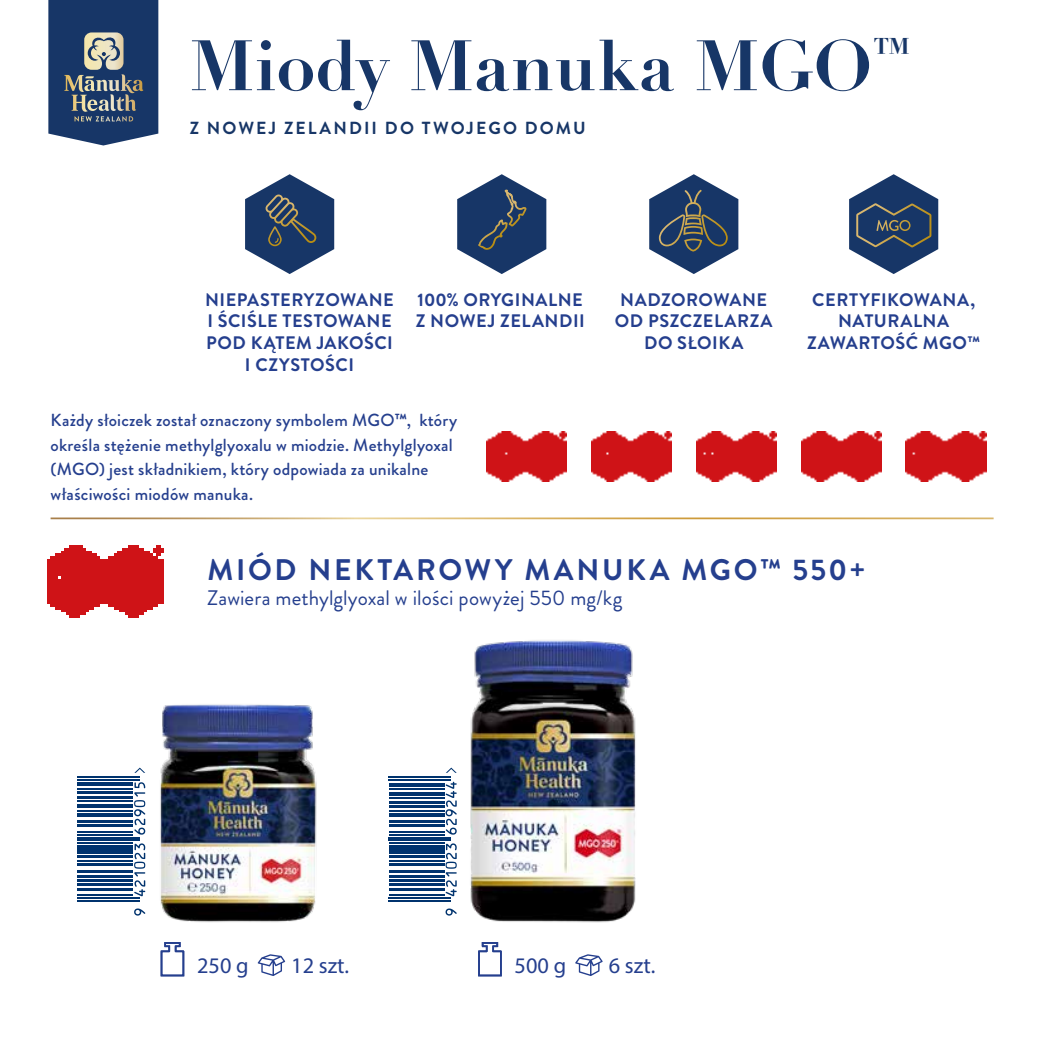
<style>
.page{position:relative;width:1042px;height:1042px;background:#fff}
.page>*{position:absolute;margin:0;border:0;box-sizing:border-box;transform-origin:0 0}
.t1{font:700 70px "Didot LT Pro";color:#173667}
.t2{font:700 29.75px "Brandon Grotesque";letter-spacing:.09em;color:#253f8e}
.t3{font:22.4px "Myriad Pro";color:#253f8e}
.t4{font:21px "Brandon Grotesque";letter-spacing:.005em;color:#253f8e}
.t5{font:700 18.03px/21.7px "Brandon Grotesque";letter-spacing:.03em;color:#253f8e;text-align:center}
.t6{font:500 17.5px/24.5px "Brandon Grotesque";letter-spacing:.015em;color:#253f8e}
.t7{font:700 17.5px "Brandon Grotesque";letter-spacing:.12em;color:#173667}
.s1{font-weight:700}
</style>
<div class="page">
<svg style="left:48px;top:0;width:110px;height:145px;background:#3e5576"></svg>
<img style="left:486px;top:431px;width:81px;height:50px">
<img style="left:591px;top:431px;width:80px;height:50px">
<img style="left:696px;top:431px;width:80px;height:50px">
<img style="left:801px;top:431px;width:80px;height:50px">
<img style="left:906px;top:431px;width:80px;height:50px">
<svg style="left:649px;top:174px;width:89px;height:100px"></svg>
<svg style="left:457px;top:174px;width:89px;height:100px"></svg>
<svg style="left:245px;top:174px;width:89px;height:100px"></svg>
<svg style="left:849px;top:174px;width:89px;height:100px"></svg>
<img style="left:47px;top:545px;width:116px;height:72px">
<img style="left:139px;top:704px;width:178px;height:219px">
<img style="left:454px;top:640px;width:182px;height:283px">
<svg style="left:258px;top:954px;width:27px;height:22px"></svg>
<svg style="left:575px;top:954px;width:27px;height:22px"></svg>
<svg style="left:160px;top:942px;width:25px;height:35px"></svg>
<svg style="left:478px;top:942px;width:24px;height:35px"></svg>
<svg style="left:134px;top:767px;width:11px;height:6px"></svg>
<hr style="left:77px;top:900px;width:63px;height:1px;background:#00336e">
<hr style="left:77px;top:897px;width:63px;height:1px;background:#00336e">
<hr style="left:77px;top:894px;width:56px;height:2px;background:#00336e">
<hr style="left:77px;top:888px;width:56px;height:3px;background:#00336e">
<hr style="left:77px;top:883px;width:56px;height:2px;background:#00336e">
<hr style="left:77px;top:879px;width:56px;height:2px;background:#00336e">
<hr style="left:77px;top:875px;width:56px;height:3px;background:#00336e">
<hr style="left:77px;top:870px;width:56px;height:2px;background:#00336e">
<hr style="left:77px;top:863px;width:56px;height:3px;background:#00336e">
<hr style="left:77px;top:860px;width:56px;height:2px;background:#00336e">
<hr style="left:77px;top:855px;width:56px;height:3px;background:#00336e">
<hr style="left:77px;top:851px;width:56px;height:3px;background:#00336e">
<div style="left:77px;top:845px;width:56px;height:5px;background:#00336e"></div>
<hr style="left:77px;top:842px;width:56px;height:1px;background:#00336e">
<hr style="left:77px;top:839px;width:63px;height:2px;background:#00336e">
<hr style="left:77px;top:837px;width:63px;height:1px;background:#00336e">
<hr style="left:77px;top:834px;width:56px;height:2px;background:#00336e">
<hr style="left:77px;top:832px;width:56px;height:1px;background:#00336e">
<hr style="left:77px;top:824px;width:56px;height:2px;background:#00336e">
<hr style="left:77px;top:820px;width:56px;height:2px;background:#00336e">
<hr style="left:77px;top:813px;width:56px;height:4px;background:#00336e">
<hr style="left:77px;top:811px;width:56px;height:1px;background:#00336e">
<hr style="left:77px;top:804px;width:56px;height:4px;background:#00336e">
<hr style="left:77px;top:800px;width:56px;height:1px;background:#00336e">
<hr style="left:77px;top:796px;width:56px;height:3px;background:#00336e">
<hr style="left:77px;top:791px;width:56px;height:3px;background:#00336e">
<hr style="left:77px;top:788px;width:56px;height:2px;background:#00336e">
<hr style="left:77px;top:782px;width:56px;height:4px;background:#00336e">
<hr style="left:77px;top:779px;width:63px;height:2px;background:#00336e">
<hr style="left:77px;top:777px;width:63px;height:1px;background:#00336e">
<svg style="left:134px;top:908px;width:11px;height:7px"></svg>
<svg style="left:134px;top:843px;width:11px;height:53px"></svg>
<svg style="left:134px;top:782px;width:11px;height:52px"></svg>
<svg style="left:446px;top:767px;width:11px;height:6px"></svg>
<hr style="left:389px;top:900px;width:62px;height:1px;background:#00336e">
<hr style="left:389px;top:897px;width:62px;height:1px;background:#00336e">
<hr style="left:389px;top:894px;width:55px;height:2px;background:#00336e">
<hr style="left:389px;top:888px;width:55px;height:3px;background:#00336e">
<hr style="left:389px;top:883px;width:55px;height:2px;background:#00336e">
<hr style="left:389px;top:879px;width:55px;height:2px;background:#00336e">
<hr style="left:389px;top:875px;width:55px;height:3px;background:#00336e">
<hr style="left:389px;top:870px;width:55px;height:2px;background:#00336e">
<hr style="left:389px;top:863px;width:55px;height:3px;background:#00336e">
<hr style="left:389px;top:860px;width:55px;height:2px;background:#00336e">
<hr style="left:389px;top:855px;width:55px;height:3px;background:#00336e">
<hr style="left:389px;top:851px;width:55px;height:3px;background:#00336e">
<div style="left:389px;top:845px;width:55px;height:5px;background:#00336e"></div>
<hr style="left:389px;top:842px;width:55px;height:1px;background:#00336e">
<hr style="left:389px;top:839px;width:62px;height:2px;background:#00336e">
<hr style="left:389px;top:837px;width:62px;height:1px;background:#00336e">
<hr style="left:389px;top:834px;width:55px;height:2px;background:#00336e">
<hr style="left:389px;top:832px;width:55px;height:1px;background:#00336e">
<hr style="left:389px;top:824px;width:55px;height:2px;background:#00336e">
<hr style="left:389px;top:820px;width:55px;height:2px;background:#00336e">
<hr style="left:389px;top:813px;width:55px;height:4px;background:#00336e">
<hr style="left:389px;top:811px;width:55px;height:1px;background:#00336e">
<hr style="left:389px;top:805px;width:55px;height:3px;background:#00336e">
<hr style="left:389px;top:801px;width:55px;height:3px;background:#00336e">
<hr style="left:389px;top:798px;width:55px;height:1px;background:#00336e">
<hr style="left:389px;top:792px;width:55px;height:4px;background:#00336e">
<hr style="left:389px;top:788px;width:55px;height:2px;background:#00336e">
<hr style="left:389px;top:783px;width:55px;height:4px;background:#00336e">
<hr style="left:389px;top:779px;width:62px;height:2px;background:#00336e">
<hr style="left:389px;top:777px;width:62px;height:1px;background:#00336e">
<svg style="left:445px;top:908px;width:12px;height:7px"></svg>
<svg style="left:445px;top:843px;width:12px;height:53px"></svg>
<svg style="left:445px;top:782px;width:12px;height:52px"></svg>
<h1 class="t1" style="left:190px;top:22px;width:724px">Miody Manuka MGO<sup>™</sup></h1>
<p class="t7" style="left:190px;top:116px;width:398px">Z NOWEJ ZELANDII DO TWOJEGO DOMU</p>
<p class="t5" style="left:205px;top:289px;width:190px">NIEPASTERYZOWANE<br>I ŚCIŚLE TESTOWANE<br>POD KĄTEM JAKOŚCI<br>I CZYSTOŚCI</p>
<p class="t5" style="left:807px;top:289px;width:175px">CERTYFIKOWANA,<br>NATURALNA<br>ZAWARTOŚĆ MGO™</p>
<p class="t5" style="left:416px;top:289px;width:171px;text-align:left">100% ORYGINALNE<br>Z NOWEJ ZELANDII</p>
<p class="t5" style="left:615px;top:289px;width:159px">NADZOROWANE<br>OD PSZCZELARZA<br>DO SŁOIKA</p>
<p class="t6" style="left:51px;top:408px;width:408px">Każdy słoiczek został oznaczony symbolem MGO<span class="s1">™</span>, który określa stężenie methylglyoxalu w miodzie. Methylglyoxal (MGO) jest składnikiem, który odpowiada za unikalne właściwości miodów manuka.</p>
<h2 class="t2" style="left:207px;top:549px;width:660px">MIÓD NEKTAROWY MANUKA MGO™ 550+</h2>
<p class="t4" style="left:207px;top:583px;width:417px">Zawiera methylglyoxal w ilości powyżej 550 mg/kg</p>
<p class="t3" style="left:197px;top:952px;width:53px">250 g</p>
<p class="t3" style="left:291px;top:952px;width:59px">12 szt.</p>
<p class="t3" style="left:514px;top:952px;width:53px">500 g</p>
<p class="t3" style="left:609px;top:952px;width:48px">6 szt.</p>
</div>
